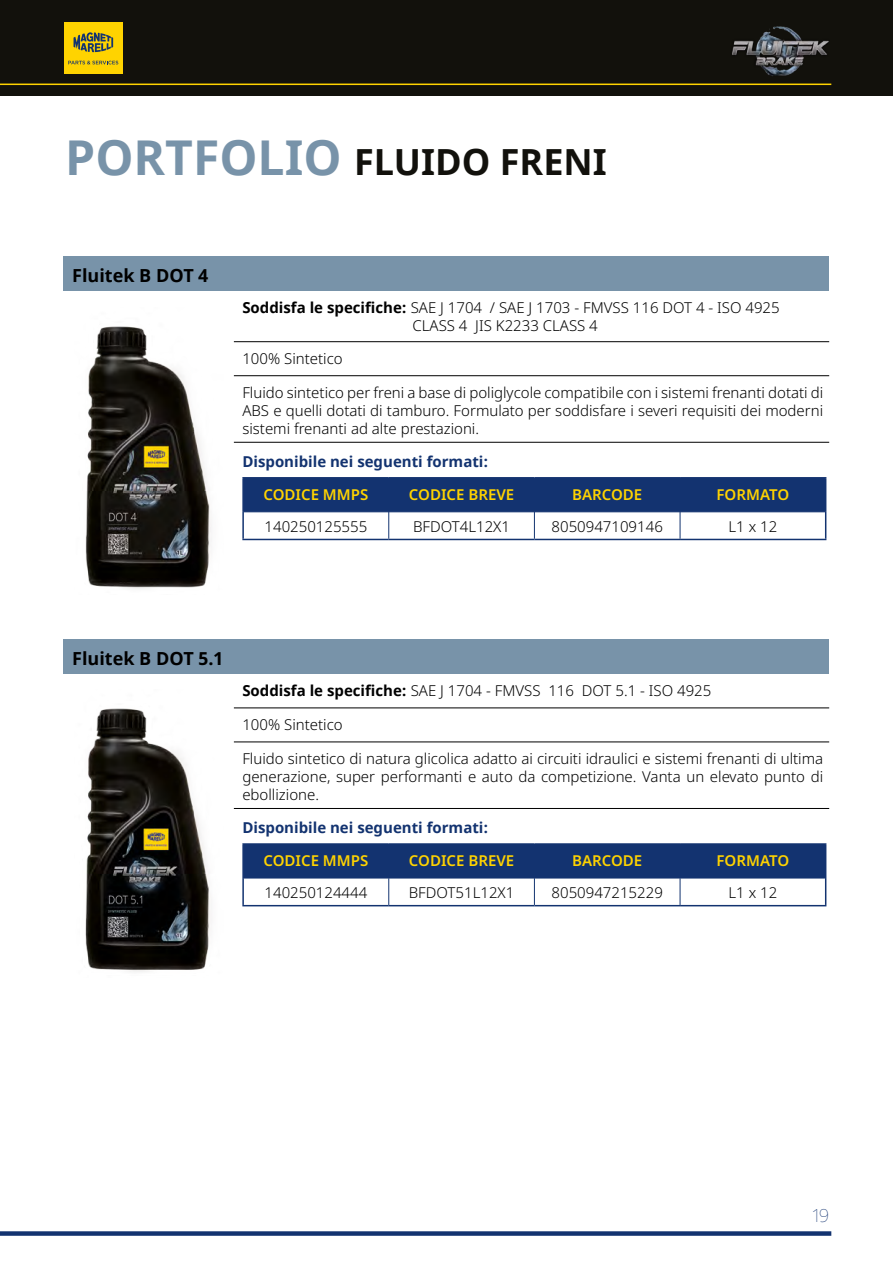
<style>
.page{position:relative;width:893px;height:1263px;background:#fff}
.page>*{position:absolute;margin:0;border:0;box-sizing:border-box;transform-origin:0 0}
.t1{font:700 36px "Noto Sans";color:#12110c}
.t2{font:700 18px "Noto Sans";color:#000}
.t3{font:100 18px "Noto Sans";color:#133370}
.t4{font:300 15px/18px "Noto Sans";color:#000;text-align:justify}
.t5{font:600 15px "Noto Sans";color:#ffd300}
.t6{font:700 15px "Noto Sans";color:#133370}
.s1{font-size:48px;color:#7893a9}
.s2{font-weight:700}
</style>
<div class="page">
<div style="left:0;top:0;width:893px;height:96px;background:#12110c"></div>
<div style="left:64px;top:257px;width:765px;height:34px;background:#7893a9"></div>
<hr style="left:234px;top:442px;width:595px;height:1px;background:#000">
<hr style="left:234px;top:341px;width:595px;height:1px;background:#000">
<hr style="left:234px;top:375px;width:595px;height:1px;background:#000">
<img style="left:85px;top:326px;width:126px;height:263px">
<hr style="left:242px;top:477px;width:147px;height:2px;background:#133370">
<hr style="left:242px;top:479px;width:2px;height:33px;background:#133370">
<hr style="left:389px;top:477px;width:145px;height:2px;background:#133370">
<hr style="left:534px;top:477px;width:146px;height:2px;background:#133370">
<hr style="left:680px;top:477px;width:146px;height:2px;background:#133370">
<hr style="left:242px;top:512px;width:2px;height:27px;background:#133370">
<hr style="left:242px;top:539px;width:147px;height:1px;background:#133370">
<hr style="left:389px;top:539px;width:145px;height:1px;background:#133370">
<hr style="left:534px;top:539px;width:146px;height:1px;background:#133370">
<hr style="left:680px;top:539px;width:146px;height:1px;background:#133370">
<svg style="left:243px;top:478px;width:583px;height:61px"></svg>
<hr style="left:244px;top:512px;width:145px;height:1px;background:#133370">
<hr style="left:389px;top:512px;width:145px;height:1px;background:#133370">
<hr style="left:534px;top:512px;width:146px;height:1px;background:#133370">
<hr style="left:680px;top:512px;width:145px;height:1px;background:#133370">
<div style="left:64px;top:640px;width:765px;height:34px;background:#7893a9"></div>
<hr style="left:234px;top:808px;width:595px;height:1px;background:#000">
<hr style="left:234px;top:708px;width:595px;height:1px;background:#000">
<hr style="left:234px;top:742px;width:595px;height:1px;background:#000">
<img style="left:85px;top:708px;width:125px;height:264px">
<hr style="left:242px;top:843px;width:147px;height:2px;background:#133370">
<hr style="left:242px;top:845px;width:2px;height:33px;background:#133370">
<hr style="left:389px;top:843px;width:145px;height:2px;background:#133370">
<hr style="left:534px;top:843px;width:146px;height:2px;background:#133370">
<hr style="left:680px;top:843px;width:146px;height:2px;background:#133370">
<hr style="left:242px;top:878px;width:2px;height:27px;background:#133370">
<svg style="left:243px;top:844px;width:583px;height:61px"></svg>
<hr style="left:244px;top:878px;width:145px;height:1px;background:#133370">
<hr style="left:389px;top:878px;width:145px;height:1px;background:#133370">
<hr style="left:534px;top:878px;width:146px;height:1px;background:#133370">
<hr style="left:680px;top:878px;width:145px;height:1px;background:#133370">
<hr style="left:242px;top:905px;width:147px;height:1px;background:#133370">
<hr style="left:389px;top:905px;width:145px;height:1px;background:#133370">
<hr style="left:534px;top:905px;width:146px;height:1px;background:#133370">
<hr style="left:680px;top:905px;width:146px;height:1px;background:#133370">
<hr style="left:0;top:84px;width:831px;height:1px;background:#ffd300">
<div style="left:0;top:1231px;width:831px;height:5px;background:#133370"></div>
<div style="left:64px;top:23px;width:59px;height:51px;background:#ffd300"></div>
<svg style="left:74px;top:32px;width:39px;height:20px"></svg>
<svg style="left:68px;top:61px;width:50px;height:3px"></svg>
<img style="left:732px;top:26px;width:97px;height:50px">
<h2 class="t1" style="left:65px;top:136px;width:543px"><span class="s1">PORTFOLIO</span> FLUIDO FRENI</h2>
<p class="t2" style="left:72px;top:263px;width:138px">Fluitek B DOT 4</p>
<p class="t4" style="left:412px;top:299px;width:369px;text-indent:-170px"><span class="s2">Soddisfa le specifiche:</span> SAE J 1704 / SAE J 1703 - FMVSS 116 DOT 4 - ISO 4925<br>CLASS 4 JIS K2233 CLASS 4</p>
<p class="t4" style="left:242px;top:350px;width:102px">100% Sintetico</p>
<p class="t4" style="left:242px;top:384px;width:582px">Fluido sintetico per freni a base di poliglycole compatibile con i sistemi frenanti dotati di ABS e quelli dotati di tamburo. Formulato per soddisfare i severi requisiti dei moderni sistemi frenanti ad alte prestazioni.</p>
<p class="t6" style="left:242px;top:451px;width:247px">Disponibile nei seguenti formati:</p>
<p class="t5" style="left:263px;top:484px;width:106px">CODICE MMPS</p>
<p class="t5" style="left:409px;top:484px;width:107px">CODICE BREVE</p>
<p class="t5" style="left:572px;top:484px;width:72px">BARCODE</p>
<p class="t5" style="left:716px;top:484px;width:74px">FORMATO</p>
<p class="t4" style="left:265px;top:518px;width:104px">140250125555</p>
<p class="t4" style="left:413px;top:518px;width:98px">BFDOT4L12X1</p>
<p class="t4" style="left:552px;top:518px;width:113px">8050947109146</p>
<p class="t4" style="left:728px;top:518px;width:50px">L1 x 12</p>
<p class="t2" style="left:72px;top:646px;width:153px">Fluitek B DOT 5.1</p>
<p class="t4" style="left:242px;top:682px;width:471px"><span class="s2">Soddisfa le specifiche:</span> SAE J 1704 - FMVSS 116 DOT 5.1 - ISO 4925</p>
<p class="t4" style="left:242px;top:716px;width:102px">100% Sintetico</p>
<p class="t4" style="left:242px;top:750px;width:582px">Fluido sintetico di natura glicolica adatto ai circuiti idraulici e sistemi frenanti di ultima generazione, super performanti e auto da competizione. Vanta un elevato punto di ebollizione.</p>
<p class="t6" style="left:242px;top:817px;width:247px">Disponibile nei seguenti formati:</p>
<p class="t5" style="left:263px;top:850px;width:106px">CODICE MMPS</p>
<p class="t5" style="left:409px;top:850px;width:107px">CODICE BREVE</p>
<p class="t5" style="left:572px;top:850px;width:72px">BARCODE</p>
<p class="t5" style="left:716px;top:850px;width:74px">FORMATO</p>
<p class="t4" style="left:265px;top:884px;width:104px">140250124444</p>
<p class="t4" style="left:409px;top:884px;width:107px">BFDOT51L12X1</p>
<p class="t4" style="left:552px;top:884px;width:113px">8050947215229</p>
<p class="t4" style="left:728px;top:884px;width:50px">L1 x 12</p>
<p class="t3" style="left:813px;top:1203px;width:18px">19</p>
</div>
